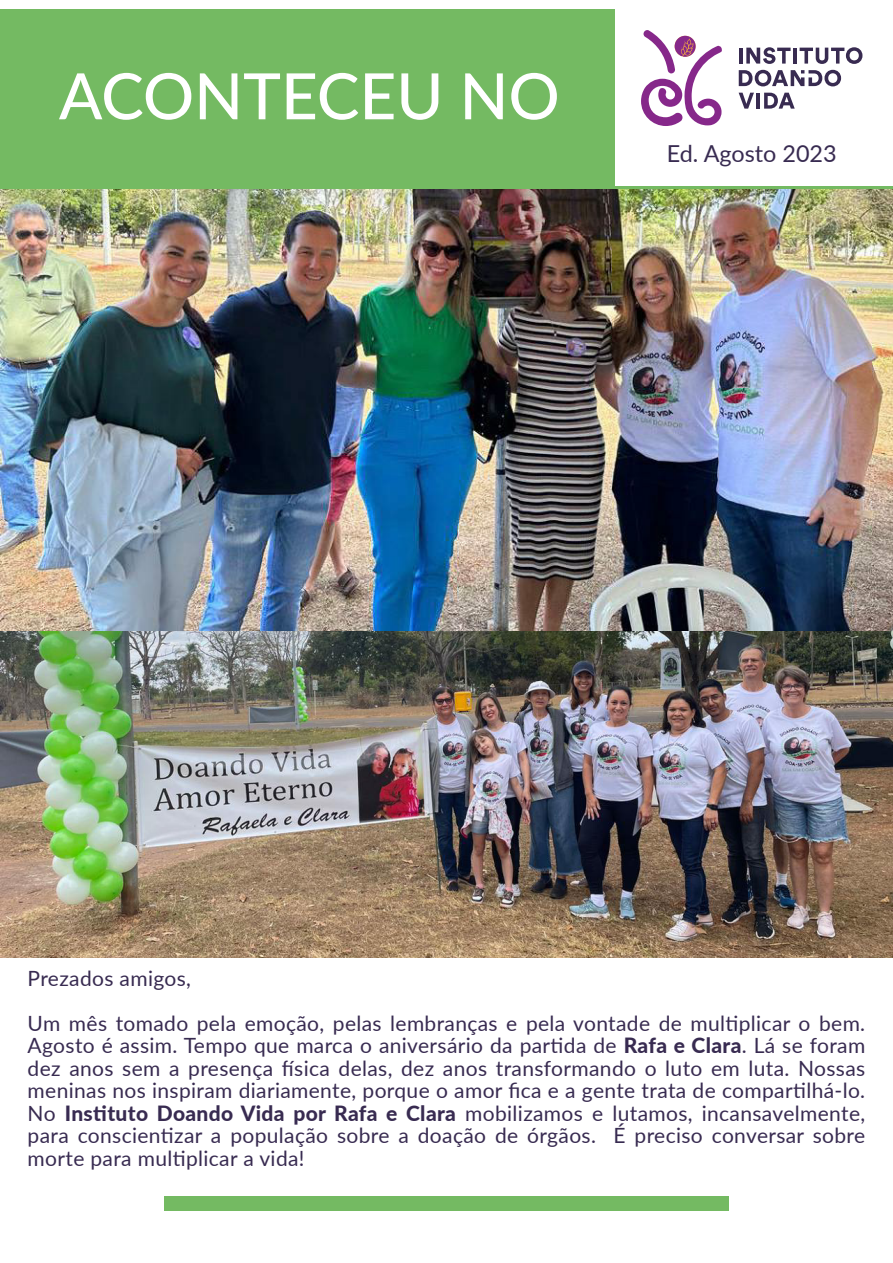
<style>
.page{position:relative;width:893px;height:1263px;background:#fff}
.page>*{position:absolute;margin:0;border:0;box-sizing:border-box;transform-origin:0 0}
.t1{font:500 63.9px "Lato";color:#fff}
.t2{font:23.4px "Lato";color:#382b51}
.t3{font:21px/22.5px "Lato";letter-spacing:.015em;color:#382b51}
.s1{font-weight:800}
</style>
<div class="page">
<img style="left:0;top:631px;width:893px;height:326px">
<img style="left:0;top:189px;width:893px;height:442px">
<div style="left:0;top:9px;width:615px;height:180px;background:#74ba62"></div>
<div style="left:164px;top:1196px;width:565px;height:15px;background:#74ba62"></div>
<hr style="left:0;top:187px;width:893px;height:2px;background:#74ba62">
<hr style="left:739px;top:48px;width:3px;height:16px;background:#382b51">
<svg style="left:746px;top:47px;width:45px;height:17px"></svg>
<hr style="left:793px;top:48px;width:4px;height:16px;background:#382b51">
<svg style="left:800px;top:47px;width:62px;height:17px"></svg>
<svg style="left:739px;top:70px;width:102px;height:16px"></svg>
<svg style="left:739px;top:93px;width:15px;height:16px"></svg>
<hr style="left:756px;top:93px;width:4px;height:16px;background:#382b51">
<svg style="left:764px;top:93px;width:31px;height:16px"></svg>
<svg style="left:641px;top:30px;width:81px;height:96px"></svg>
<h1 class="t1" style="left:59px;top:50px;width:502px">ACONTECEU NO</h1>
<p class="t2" style="left:667px;top:136px;width:171px">Ed. Agosto 2023</p>
<p class="t3" style="left:28px;top:954px;width:839px;line-height:45px">Prezados amigos,<br>Um mês tomado pela emoção, pelas lembranças e pela vontade de multiplicar o bem.</p>
<p class="t3" style="left:28px;top:1033px;width:839px;text-align:justify">Agosto é assim. Tempo que marca o aniversário da partida de <span class="s1">Rafa e Clara</span>. Lá se foram dez anos sem a presença física delas, dez anos transformando o luto em luta. Nossas meninas nos inspiram diariamente, porque o amor fica e a gente trata de compartilhá-lo.<br>No <span class="s1">Instituto Doando Vida por Rafa e Clara</span> mobilizamos e lutamos, incansavelmente, para conscientizar a população sobre a doação de órgãos. É preciso conversar sobre morte para multiplicar a vida!</p>
</div>
